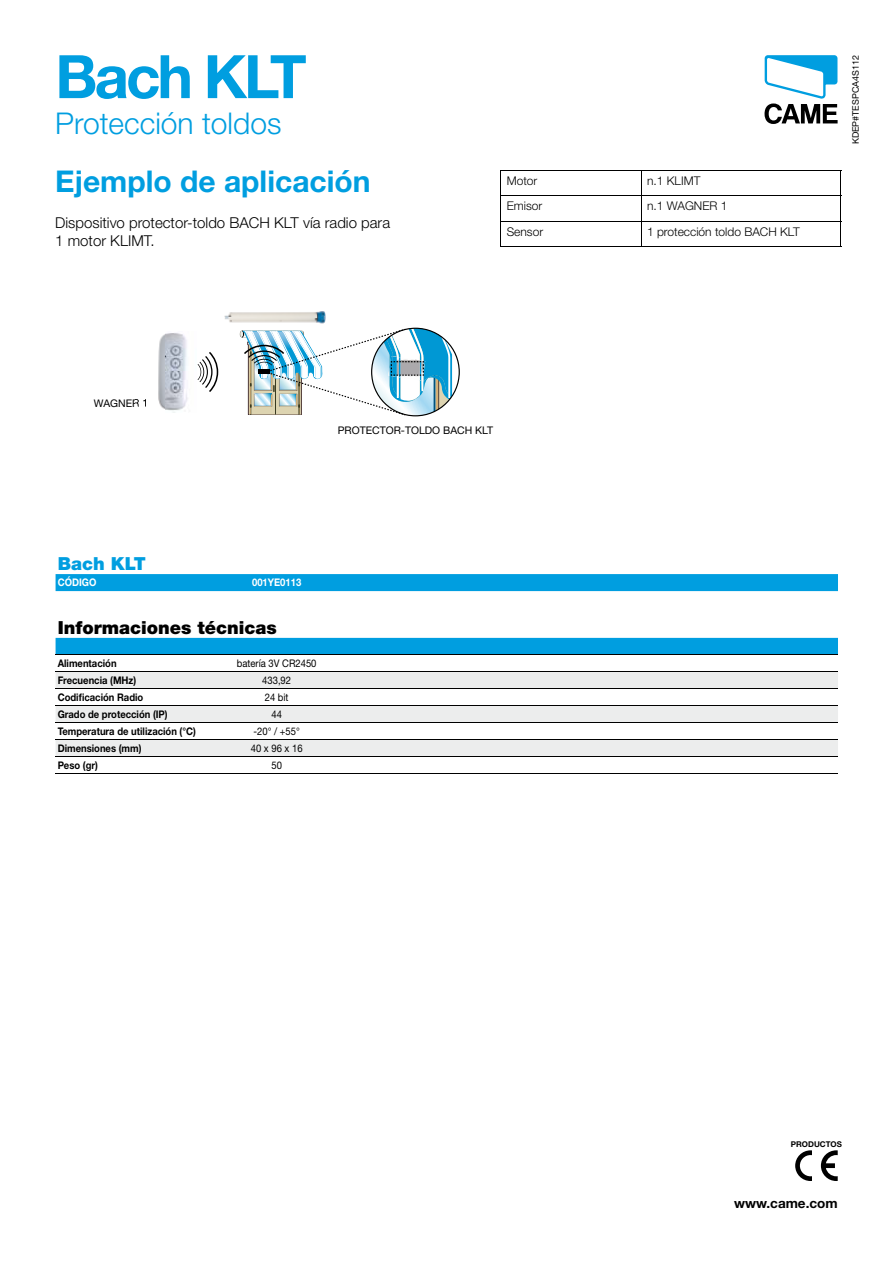
<style>
.page{position:relative;width:893px;height:1263px;background:#fff}
.page>*{position:absolute;margin:0;border:0;box-sizing:border-box;transform-origin:0 0}
.t1{font:700 60px "Helvetica Neue LT Pro";letter-spacing:-.05em;color:#009ee0}
.t2{font:700 30px "Helvetica Neue LT Pro";color:#009ee0}
.t3{font:300 30px "Helvetica Neue LT Pro";color:#009ee0}
.t4{font:900 18px "Helvetica Neue LT Pro";color:#000}
.t5{font:900 18px "Helvetica Neue LT Pro";color:#009ee0}
.t6{font:300 15px/18px "Helvetica Neue LT Pro";color:#000}
.t7{font:700 13.5px "Helvetica Neue LT Pro";color:#000}
.t8{font:300 12px "Helvetica Neue LT Pro";color:#000}
.t9{font:700 10.5px "Helvetica Neue LT Pro";color:#000;scale:.9 1}
.t10{font:10.5px "Helvetica Neue LT Pro";color:#000;scale:.9 1}
.t11{font:10.5px "Helvetica Neue LT Pro";color:#000}
.t12{font:700 10.5px "Helvetica Neue LT Pro";color:#fff;scale:.9 1}
.t13{font:9px "Helvetica Neue LT Pro";color:#000}
.t14{font:700 7.95px "Helvetica Neue LT Pro";color:#000}
</style>
<div class="page">
<svg style="left:764px;top:55px;width:74px;height:69px"></svg>
<svg style="left:795px;top:1150px;width:17px;height:31px"></svg>
<svg style="left:821px;top:1150px;width:17px;height:31px"></svg>
<div style="left:56px;top:574px;width:782px;height:17px;background:#009ee0"></div>
<svg style="left:56px;top:637px;width:782px;height:18px;background:#0c99d5"></svg>
<svg style="left:56px;top:673px;width:782px;height:84px;fill:#eceded"></svg>
<hr style="left:56px;top:655px;width:170px;height:1px;background:#000">
<hr style="left:226px;top:655px;width:102px;height:1px;background:#000">
<hr style="left:328px;top:655px;width:102px;height:1px;background:#000">
<hr style="left:430px;top:655px;width:102px;height:1px;background:#000">
<hr style="left:532px;top:655px;width:102px;height:1px;background:#000">
<hr style="left:634px;top:655px;width:102px;height:1px;background:#000">
<hr style="left:736px;top:655px;width:102px;height:1px;background:#000">
<hr style="left:56px;top:672px;width:170px;height:1px;background:#000">
<hr style="left:226px;top:672px;width:102px;height:1px;background:#000">
<hr style="left:328px;top:672px;width:102px;height:1px;background:#000">
<hr style="left:430px;top:672px;width:102px;height:1px;background:#000">
<hr style="left:532px;top:672px;width:102px;height:1px;background:#000">
<hr style="left:634px;top:672px;width:102px;height:1px;background:#000">
<hr style="left:736px;top:672px;width:102px;height:1px;background:#000">
<hr style="left:56px;top:689px;width:170px;height:1px;background:#000">
<hr style="left:226px;top:689px;width:102px;height:1px;background:#000">
<hr style="left:328px;top:689px;width:102px;height:1px;background:#000">
<hr style="left:430px;top:689px;width:102px;height:1px;background:#000">
<hr style="left:532px;top:689px;width:102px;height:1px;background:#000">
<hr style="left:634px;top:689px;width:102px;height:1px;background:#000">
<hr style="left:736px;top:689px;width:102px;height:1px;background:#000">
<hr style="left:56px;top:706px;width:170px;height:1px;background:#000">
<hr style="left:226px;top:706px;width:102px;height:1px;background:#000">
<hr style="left:328px;top:706px;width:102px;height:1px;background:#000">
<hr style="left:430px;top:706px;width:102px;height:1px;background:#000">
<hr style="left:532px;top:706px;width:102px;height:1px;background:#000">
<hr style="left:634px;top:706px;width:102px;height:1px;background:#000">
<hr style="left:736px;top:706px;width:102px;height:1px;background:#000">
<hr style="left:56px;top:723px;width:170px;height:1px;background:#000">
<hr style="left:226px;top:723px;width:102px;height:1px;background:#000">
<hr style="left:328px;top:723px;width:102px;height:1px;background:#000">
<hr style="left:430px;top:723px;width:102px;height:1px;background:#000">
<hr style="left:532px;top:723px;width:102px;height:1px;background:#000">
<hr style="left:634px;top:723px;width:102px;height:1px;background:#000">
<hr style="left:736px;top:723px;width:102px;height:1px;background:#000">
<hr style="left:56px;top:740px;width:170px;height:1px;background:#000">
<hr style="left:226px;top:740px;width:102px;height:1px;background:#000">
<hr style="left:328px;top:740px;width:102px;height:1px;background:#000">
<hr style="left:430px;top:740px;width:102px;height:1px;background:#000">
<hr style="left:532px;top:740px;width:102px;height:1px;background:#000">
<hr style="left:634px;top:740px;width:102px;height:1px;background:#000">
<hr style="left:736px;top:740px;width:102px;height:1px;background:#000">
<hr style="left:56px;top:757px;width:170px;height:1px;background:#000">
<hr style="left:226px;top:757px;width:102px;height:1px;background:#000">
<hr style="left:328px;top:757px;width:102px;height:1px;background:#000">
<hr style="left:430px;top:757px;width:102px;height:1px;background:#000">
<hr style="left:532px;top:757px;width:102px;height:1px;background:#000">
<hr style="left:634px;top:757px;width:102px;height:1px;background:#000">
<hr style="left:736px;top:757px;width:102px;height:1px;background:#000">
<hr style="left:56px;top:774px;width:170px;height:1px;background:#000">
<hr style="left:226px;top:774px;width:102px;height:1px;background:#000">
<hr style="left:328px;top:774px;width:102px;height:1px;background:#000">
<hr style="left:430px;top:774px;width:102px;height:1px;background:#000">
<hr style="left:532px;top:774px;width:102px;height:1px;background:#000">
<hr style="left:634px;top:774px;width:102px;height:1px;background:#000">
<hr style="left:736px;top:774px;width:102px;height:1px;background:#000">
<hr style="left:500px;top:170px;width:141px;height:1px;background:#000">
<hr style="left:641px;top:170px;width:200px;height:1px;background:#000">
<hr style="left:500px;top:196px;width:141px;height:1px;background:#000">
<hr style="left:641px;top:196px;width:200px;height:1px;background:#000">
<hr style="left:500px;top:221px;width:141px;height:1px;background:#000">
<svg style="left:500px;top:171px;width:1px;height:76px"></svg>
<hr style="left:641px;top:221px;width:200px;height:1px;background:#000">
<svg style="left:641px;top:171px;width:1px;height:76px"></svg>
<hr style="left:500px;top:247px;width:141px;height:1px;background:#000">
<hr style="left:641px;top:247px;width:200px;height:1px;background:#000">
<img style="left:225px;top:311px;width:101px;height:13px">
<svg style="left:239px;top:328px;width:221px;height:88px"></svg>
<div style="left:258px;top:369px;width:12px;height:5px;background:#000"></div>
<svg style="left:198px;top:352px;width:20px;height:40px"></svg>
<img style="left:158px;top:333px;width:30px;height:78px">
<svg style="left:135px;top:399px;width:11px;height:8px"></svg>
<h1 class="t1" style="left:55px;top:39px;width:253px">Bach KLT</h1>
<h2 class="t3" style="left:55px;top:105px;width:228px">Protección toldos</h2>
<h2 class="t2" style="left:55px;top:162px;width:317px">Ejemplo de aplicación</h2>
<h3 class="t6" style="left:55px;top:213px;width:336px">Dispositivo protector-toldo BACH KLT vía radio para<br>1 motor KLIMT.</h3>
<p class="t8" style="left:507px;top:173px;width:32px">Motor</p>
<p class="t8" style="left:647px;top:173px;width:55px">n.1 KLIMT</p>
<p class="t8" style="left:507px;top:199px;width:37px">Emisor</p>
<p class="t8" style="left:647px;top:199px;width:82px">n.1 WAGNER 1</p>
<p class="t8" style="left:507px;top:224px;width:38px">Sensor</p>
<p class="t8" style="left:647px;top:224px;width:154px">1 protección toldo BACH KLT</p>
<p class="t13" style="left:850px;top:144px;width:91px;rotate:-90deg">KDEP#TESPCA4S112</p>
<p class="t11" style="left:94px;top:396px;width:56px">WAGNER 1</p>
<p class="t11" style="left:338px;top:424px;width:157px">PROTECTOR-TOLDO BACH KLT</p>
<h3 class="t5" style="left:58px;top:553px;width:90px">Bach KLT</h3>
<p class="t12" style="left:58px;top:576px;width:44px">CÓDIGO</p>
<p class="t12" style="left:252px;top:576px;width:56px">001YE0113</p>
<h3 class="t4" style="left:58px;top:616px;width:221px">Informaciones técnicas</h3>
<p class="t9" style="left:58px;top:657px;width:67px">Alimentación</p>
<p class="t10" style="left:237px;top:657px;width:90px">batería 3V CR2450</p>
<p class="t9" style="left:58px;top:674px;width:89px">Frecuencia (MHz)</p>
<p class="t10" style="left:262px;top:674px;width:34px">433,92</p>
<p class="t9" style="left:58px;top:691px;width:97px">Codificación Radio</p>
<p class="t10" style="left:265px;top:691px;width:28px">24 bit</p>
<p class="t9" style="left:58px;top:708px;width:124px">Grado de protección (IP)</p>
<p class="t10" style="left:271px;top:708px;width:13px">44</p>
<p class="t9" style="left:58px;top:725px;width:155px">Temperatura de utilización (°C)</p>
<p class="t10" style="left:254px;top:725px;width:53px">-20° / +55°</p>
<p class="t9" style="left:58px;top:742px;width:95px">Dimensiones (mm)</p>
<p class="t10" style="left:251px;top:742px;width:59px">40 x 96 x 16</p>
<p class="t9" style="left:58px;top:759px;width:46px">Peso (gr)</p>
<p class="t10" style="left:271px;top:759px;width:13px">50</p>
<p class="t14" style="left:791px;top:1139px;width:53px">PRODUCTOS</p>
<p class="t7" style="left:734px;top:1194px;width:105px">www.came.com</p>
</div>
